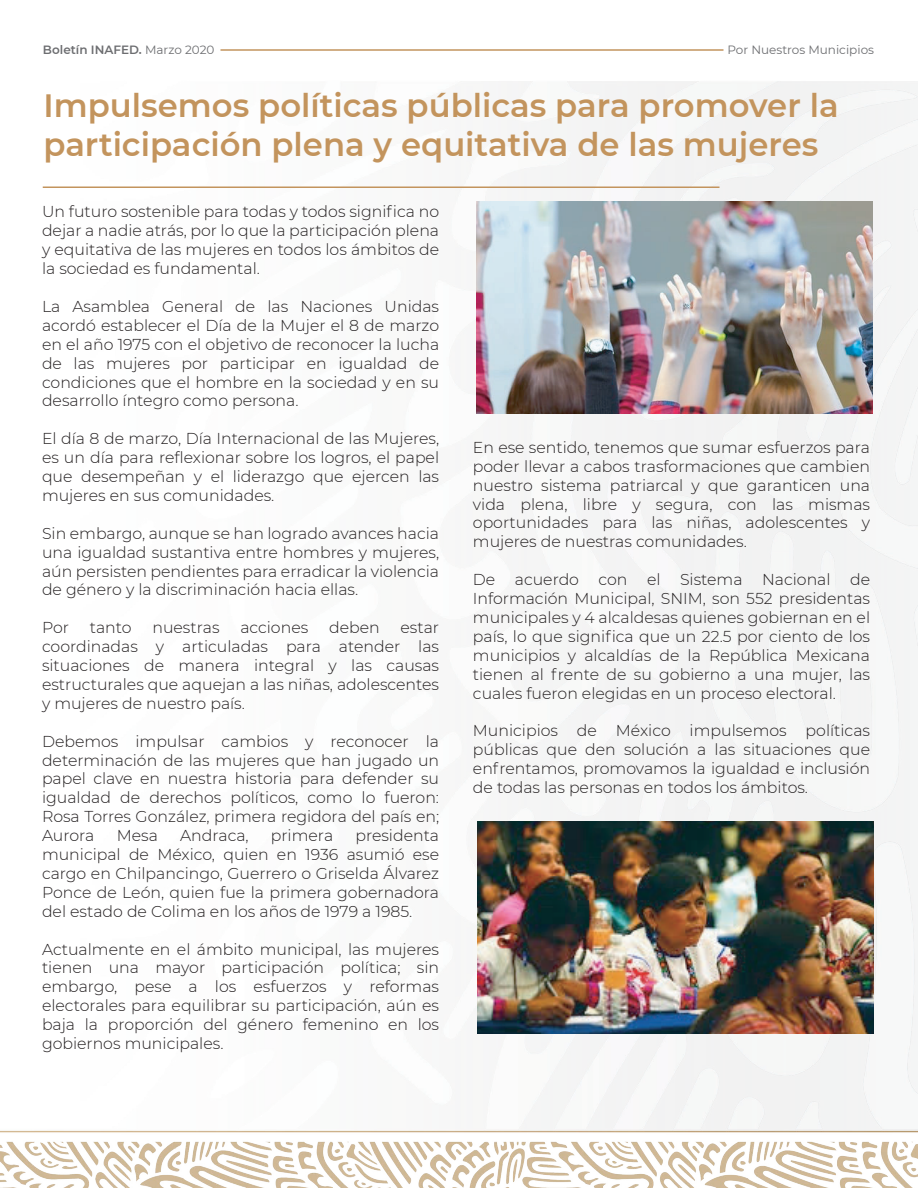
<style>
.page{position:relative;width:918px;height:1188px;background:#fff}
.page>*{position:absolute;margin:0;border:0;box-sizing:border-box;transform-origin:0 0}
.t1{font:600 32.25px/38.7px "Montserrat";color:#c3945d}
.t2{font:300 15.75px/18.9px "Montserrat";color:#231f20;text-align:justify}
.t3{font:600 12px "Montserrat";color:#6d6e71}
.t4{font:12px "Montserrat";color:#6d6e71}
.s1{font-weight:400}
</style>
<div class="page">
<img style="left:0;top:49px;width:918px;height:1139px">
<hr style="left:221px;top:49px;width:503px;height:2px;background:#c3945d">
<hr style="left:43px;top:187px;width:677px;height:1px;background:#c3945d">
<img style="left:476px;top:201px;width:397px;height:212px">
<img style="left:478px;top:821px;width:396px;height:212px">
<p class="t3" style="left:43px;top:42px;width:173px">Boletín INAFED. <span class="s1">Marzo 2020</span></p>
<p class="t4" style="left:727px;top:42px;width:148px">Por Nuestros Municipios</p>
<h1 class="t1" style="left:44px;top:85px;width:797px">Impulsemos políticas públicas para promover la participación plena y equitativa de las mujeres</h1>
<p class="t2" style="left:42px;top:202px;width:399px">Un futuro sostenible para todas y todos significa no dejar a nadie atrás, por lo que la participación plena y equitativa de las mujeres en todos los ámbitos de la sociedad es fundamental.</p>
<p class="t2" style="left:42px;top:296px;width:399px">La Asamblea General de las Naciones Unidas acordó establecer el Día de la Mujer el 8 de marzo en el año 1975 con el objetivo de reconocer la lucha de las mujeres por participar en igualdad de condiciones que el hombre en la sociedad y en su desarrollo íntegro como persona.</p>
<p class="t2" style="left:42px;top:429px;width:399px">El día 8 de marzo, Día Internacional de las Mujeres, es un día para reflexionar sobre los logros, el papel que desempeñan y el liderazgo que ejercen las mujeres en sus comunidades.</p>
<p class="t2" style="left:42px;top:523px;width:399px">Sin embargo, aunque se han logrado avances hacia una igualdad sustantiva entre hombres y mujeres, aún persisten pendientes para erradicar la violencia de género y la discriminación hacia ellas.</p>
<p class="t2" style="left:42px;top:618px;width:29px">Por</p>
<p class="t2" style="left:90px;top:618px;width:43px">tanto</p>
<p class="t2" style="left:152px;top:618px;width:69px">nuestras</p>
<p class="t2" style="left:240px;top:618px;width:69px">acciones</p>
<p class="t2" style="left:329px;top:618px;width:52px">deben</p>
<p class="t2" style="left:42px;top:618px;width:399px;text-indent:359px">estar coordinadas y articuladas para atender las situaciones de manera integral y las causas estructurales que aquejan a las niñas, adolescentes y mujeres de nuestro país.</p>
<p class="t2" style="left:42px;top:731px;width:399px">Debemos impulsar cambios y reconocer la determinación de las mujeres que han jugado un papel clave en nuestra historia para defender su igualdad de derechos políticos, como lo fueron:<br>Rosa Torres González, primera regidora del país en; Aurora</p>
<p class="t2" style="left:42px;top:826px;width:399px;text-indent:313px">presidenta municipal de México, quien en 1936 asumió ese cargo en Chilpancingo, Guerrero o Griselda Álvarez Ponce de León, quien fue la primera gobernadora del estado de Colima en los años de 1979 a 1985.</p>
<p class="t2" style="left:42px;top:939px;width:399px">Actualmente en el ámbito municipal, las mujeres tienen una mayor participación política; sin embargo, pese a los esfuerzos y reformas electorales para equilibrar su participación, aún es baja la proporción del género femenino en los gobiernos municipales.</p>
<p class="t2" style="left:117px;top:826px;width:43px">Mesa</p>
<p class="t2" style="left:180px;top:826px;width:70px">Andraca,</p>
<p class="t2" style="left:271px;top:826px;width:64px">primera</p>
<p class="t2" style="left:473px;top:437px;width:399px">En ese sentido, tenemos que sumar esfuerzos para poder llevar a cabos trasformaciones que cambien nuestro sistema patriarcal y que garanticen una vida plena, libre y segura, con las mismas oportunidades para las niñas, adolescentes y mujeres de nuestras comunidades.</p>
<p class="t2" style="left:473px;top:570px;width:399px">De acuerdo con el Sistema Nacional de Información Municipal, SNIM, son 552 presidentas municipales y 4 alcaldesas quienes gobiernan en el país, lo que significa que un 22.5 por ciento de los municipios y alcaldías de la República Mexicana tienen al frente de su gobierno a una mujer, las cuales fueron elegidas en un proceso electoral.</p>
<p class="t2" style="left:473px;top:721px;width:399px">Municipios de México impulsemos políticas públicas que den solución a las situaciones que enfrentamos, promovamos la igualdad e inclusión de todas las personas en todos los ámbitos.</p>
</div>
